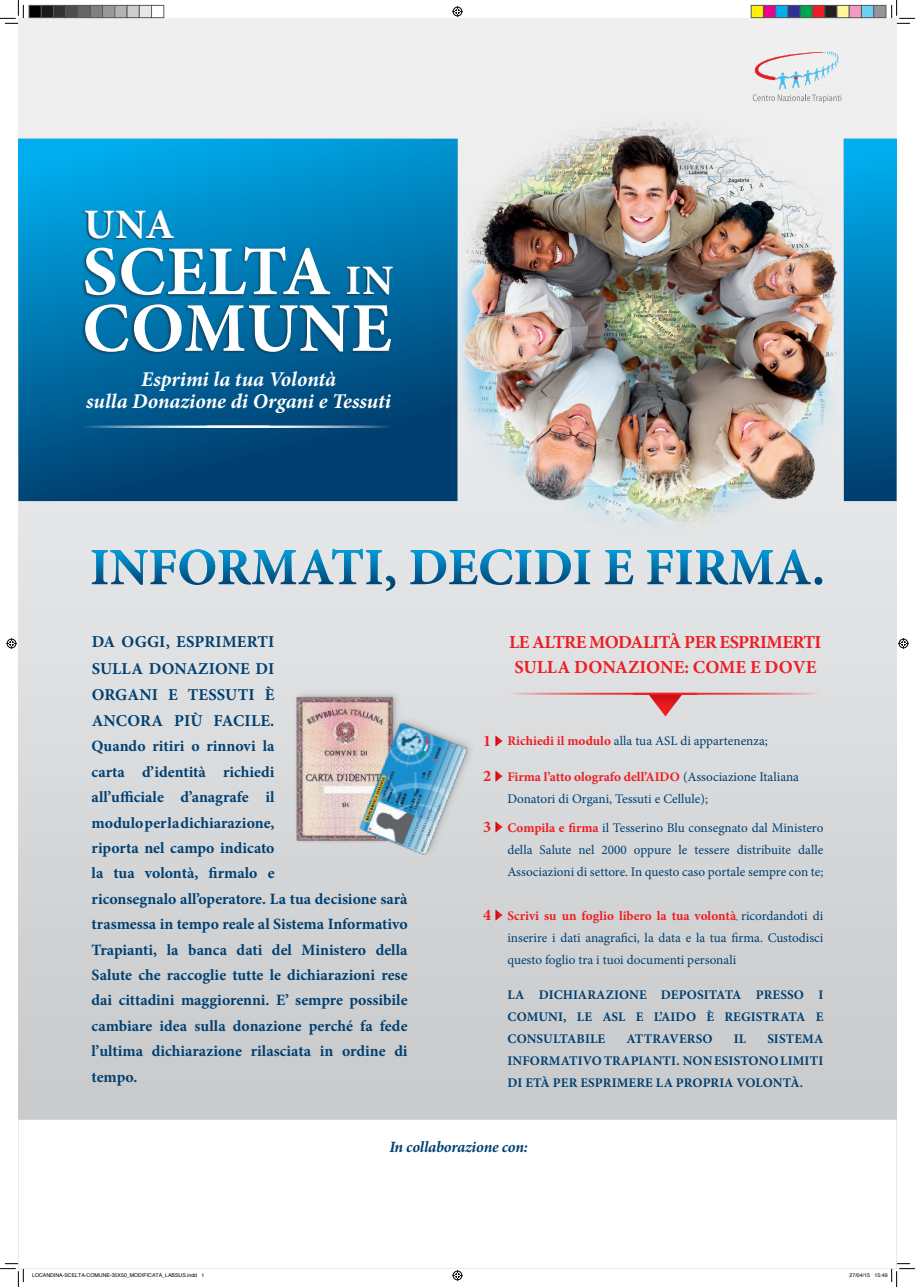
<style>
.page{position:relative;width:915px;height:1287px;background:#fff}
.page>*{position:absolute;margin:0;border:0;box-sizing:border-box;transform-origin:0 0}
.t1{font:700 69.91px "Minion Pro";letter-spacing:.01em;color:#fff}
.t2{font:700 52.32px "Minion Pro";color:#004071}
.t3{font:700 42px "Minion Pro";color:#fff}
.t4{font:italic 700 21px "Minion Pro";color:#fff}
.t5{font:700 18.38px/24.9px "Minion Pro";letter-spacing:-.03em;color:#ee1d23}
.t6{font:700 16.62px/26.2px "Minion Pro";letter-spacing:.01em;color:#004071;text-align:justify}
.t7{font:700 16.1px "Minion Pro";color:#ee1d23}
.t8{font:700 15.75px/25.5px "Minion Pro";color:#004071}
.t9{font:italic 700 15.75px "Minion Pro";letter-spacing:-.015em;color:#004071}
.t10{font:13.21px/22px "Minion Pro";color:#004071;text-align:justify}
.t11{font:700 13.21px/22px "Minion Pro";letter-spacing:.01em;color:#004071;text-align:justify}
.t12{font:700 13.21px "Minion Pro";color:#ee1d23}
.t13{font:5.25px "Helvetica";color:#000}
.s1{font-weight:700;color:#ee1d23}
.s2{font-weight:400;color:#004071}
.s3{font-size:7.88px}
</style>
<div class="page">
<img style="left:18px;top:18px;width:878px;height:1102px">
<img style="left:444px;top:101px;width:415px;height:474px">
<svg style="left:18px;top:139px;width:439px;height:362px;background:#006ca3"></svg>
<svg style="left:844px;top:139px;width:52px;height:362px;background:#0076af"></svg>
<div style="left:81px;top:245px;width:251px;height:54px;background:#231f20;opacity:.6"></div>
<div style="left:83px;top:210px;width:91px;height:31px;background:#231f20;opacity:.6"></div>
<div style="left:345px;top:266px;width:48px;height:30px;background:#231f20;opacity:.6"></div>
<div style="left:82px;top:303px;width:311px;height:52px;background:#231f20;opacity:.6"></div>
<hr style="left:83px;top:426px;width:311px;height:1px;background:#fff">
<img style="left:234px;top:642px;width:263px;height:242px">
<svg style="left:495px;top:736px;width:8px;height:10px"></svg>
<svg style="left:495px;top:771px;width:8px;height:10px"></svg>
<svg style="left:495px;top:822px;width:8px;height:10px"></svg>
<svg style="left:495px;top:910px;width:8px;height:10px"></svg>
<svg style="left:648px;top:694px;width:35px;height:22px"></svg>
<hr style="left:508px;top:693px;width:314px;height:1px;background:#ee1d23">
<svg style="left:92px;top:549px;width:730px;height:42px;background:#c4dce6"></svg>
<svg style="left:752px;top:51px;width:89px;height:52px"></svg>
<svg style="left:0;top:0;width:24px;height:24px"></svg>
<svg style="left:0;top:1263px;width:24px;height:24px"></svg>
<svg style="left:891px;top:0;width:24px;height:24px"></svg>
<svg style="left:452px;top:6px;width:11px;height:11px"></svg>
<svg style="left:452px;top:1270px;width:11px;height:11px"></svg>
<svg style="left:6px;top:638px;width:11px;height:11px"></svg>
<svg style="left:898px;top:638px;width:11px;height:11px"></svg>
<div style="left:29px;top:5px;width:12px;height:13px;background:#000"></div>
<div style="left:29px;top:5px;width:13px;height:13px;border:1px solid #595959"></div>
<div style="left:41px;top:5px;width:13px;height:13px;background:#1a1a1a"></div>
<div style="left:41px;top:5px;width:13px;height:13px;border:1px solid #595959"></div>
<div style="left:54px;top:5px;width:12px;height:13px;background:#333"></div>
<div style="left:53px;top:5px;width:13px;height:13px;border:1px solid #595959"></div>
<div style="left:66px;top:5px;width:12px;height:13px;background:#4d4d4d"></div>
<div style="left:65px;top:5px;width:13px;height:13px;border:1px solid #595959"></div>
<div style="left:78px;top:5px;width:12px;height:13px;background:#666"></div>
<div style="left:78px;top:5px;width:13px;height:13px;border:1px solid #595959"></div>
<div style="left:90px;top:5px;width:13px;height:13px;background:#808080"></div>
<div style="left:90px;top:5px;width:13px;height:13px;border:1px solid #595959"></div>
<div style="left:103px;top:5px;width:12px;height:13px;background:#999"></div>
<div style="left:102px;top:5px;width:13px;height:13px;border:1px solid #595959"></div>
<div style="left:115px;top:5px;width:12px;height:13px;background:#b3b3b3"></div>
<div style="left:114px;top:5px;width:13px;height:13px;border:1px solid #595959"></div>
<div style="left:127px;top:5px;width:12px;height:13px;background:#ccc"></div>
<div style="left:127px;top:5px;width:13px;height:13px;border:1px solid #595959"></div>
<div style="left:139px;top:5px;width:13px;height:13px;background:#e6e6e6"></div>
<div style="left:139px;top:5px;width:13px;height:13px;border:1px solid #595959"></div>
<div style="left:151px;top:5px;width:13px;height:13px;border:1px solid #595959"></div>
<div style="left:751px;top:5px;width:12px;height:13px;background:#fff101"></div>
<div style="left:751px;top:5px;width:13px;height:13px;border:1px solid #595959"></div>
<div style="left:763px;top:5px;width:13px;height:13px;background:#ed028c"></div>
<div style="left:763px;top:5px;width:13px;height:13px;border:1px solid #595959"></div>
<div style="left:776px;top:5px;width:12px;height:13px;background:#00aeef"></div>
<div style="left:775px;top:5px;width:13px;height:13px;border:1px solid #595959"></div>
<div style="left:788px;top:5px;width:12px;height:13px;background:#2e3092"></div>
<div style="left:787px;top:5px;width:13px;height:13px;border:1px solid #595959"></div>
<div style="left:800px;top:5px;width:12px;height:13px;background:#00a54f"></div>
<div style="left:800px;top:5px;width:13px;height:13px;border:1px solid #595959"></div>
<div style="left:812px;top:5px;width:13px;height:13px;background:#ee1d23"></div>
<div style="left:812px;top:5px;width:13px;height:13px;border:1px solid #595959"></div>
<div style="left:825px;top:5px;width:12px;height:13px;background:#231f20"></div>
<div style="left:824px;top:5px;width:13px;height:13px;border:1px solid #595959"></div>
<div style="left:837px;top:5px;width:12px;height:13px;background:#fff79a"></div>
<div style="left:836px;top:5px;width:13px;height:13px;border:1px solid #595959"></div>
<div style="left:849px;top:5px;width:12px;height:13px;background:#f499c2"></div>
<div style="left:849px;top:5px;width:13px;height:13px;border:1px solid #595959"></div>
<div style="left:861px;top:5px;width:13px;height:13px;background:#6bcff6"></div>
<div style="left:861px;top:5px;width:13px;height:13px;border:1px solid #595959"></div>
<div style="left:874px;top:5px;width:12px;height:13px;background:#939598"></div>
<div style="left:873px;top:5px;width:13px;height:13px;border:1px solid #595959"></div>
<svg style="left:849px;top:1263px;width:66px;height:24px"></svg>
<p class="t3" style="left:84px;top:195px;width:93px">UNA</p>
<p class="t1" style="left:82px;top:222px;width:251px">SCELTA</p>
<p class="t3" style="left:346px;top:251px;width:49px">IN</p>
<p class="t1" style="left:82px;top:279px;width:311px">COMUNE</p>
<p class="t4" style="left:141px;top:364px;width:196px">Esprimi la tua Volontà</p>
<p class="t4" style="left:86px;top:387px;width:306px">sulla Donazione di Organi e Tessuti</p>
<p class="t2" style="left:90px;top:531px;width:737px">INFORMATI, DECIDI E FIRMA.</p>
<p class="t5" style="left:509px;top:630px;width:314px">LE ALTRE MODALITÀ PER ESPRIMERTI<br>SULLA DONAZIONE: COME E DOVE</p>
<p class="t6" style="left:92px;top:629px;width:184px">DA OGGI, ESPRIMERTI SULLA DONAZIONE DI ORGANI E TESSUTI È ANCORA PIÙ FACILE.</p>
<p class="t8" style="left:92px;top:733px;width:317px">Quando ritiri o rinnovi la<br>carta d’identità richiedi<br>all’ufficiale d’anagrafe il<br>modulo per la dichiarazione,<br>riporta nel campo indicato<br>la tua volontà, firmalo e<br>riconsegnalo all’operatore. La tua decisione sarà trasmessa in tempo reale al Sistema Informativo Trapianti, la banca dati del Ministero della Salute che raccoglie tutte le dichiarazioni rese dai cittadini maggiorenni. E’ sempre possibile cambiare idea sulla donazione perché fa fede l’ultima dichiarazione rilasciata in ordine di tempo.</p>
<p class="t10" style="left:507px;top:730px;width:262px"><span class="s1">Richiedi il modulo</span> alla tua ASL di appartenenza;</p>
<p class="t7" style="left:483px;top:729px;width:10px">1</p>
<p class="t7" style="left:483px;top:765px;width:10px">2</p>
<p class="t12" style="left:507px;top:767px;width:293px">Firma l’atto olografo dell’AIDO <span class="s2">(Associazione Italiana</span></p>
<p class="t10" style="left:507px;top:787px;width:202px">Donatori di Organi, Tessuti e Cellule);</p>
<p class="t10" style="left:507px;top:816px;width:317px"><span class="s1">Compila e firma</span> il Tesserino Blu consegnato dal Ministero della Salute nel 2000 oppure le tessere distribuite dalle Associazioni di settore. In questo caso portale sempre con te;</p>
<p class="t10" style="left:507px;top:904px;width:317px"><span class="s1">Scrivi su un foglio libero la tua volontà</span><span class="s3">,</span> ricordandoti di inserire i dati anagrafici, la data e la tua firma. Custodisci questo foglio tra i tuoi documenti personali</p>
<p class="t11" style="left:507px;top:983px;width:317px">LA DICHIARAZIONE DEPOSITATA PRESSO I COMUNI, LE ASL E L’AIDO È REGISTRATA E CONSULTABILE</p>
<p class="t7" style="left:483px;top:815px;width:10px">3</p>
<p class="t7" style="left:483px;top:903px;width:10px">4</p>
<p class="t11" style="left:507px;top:1027px;width:317px;text-indent:260px">SISTEMA INFORMATIVO TRAPIANTI. NON ESISTONO LIMITI DI ETÀ PER ESPRIMERE LA PROPRIA VOLONTÀ.</p>
<p class="t11" style="left:626px;top:1027px;width:88px">ATTRAVERSO</p>
<p class="t11" style="left:734px;top:1027px;width:14px">IL</p>
<p class="t9" style="left:389px;top:1135px;width:140px">In collaborazione con:</p>
<p class="t13" style="left:32px;top:1271px;width:174px">LOCANDINA-SCELTA-COMUNE-35X50_MODIFICATA_LABSUS.indd 1</p>
<p class="t13" style="left:849px;top:1271px;width:39px">27/04/15 15:49</p>
</div>
